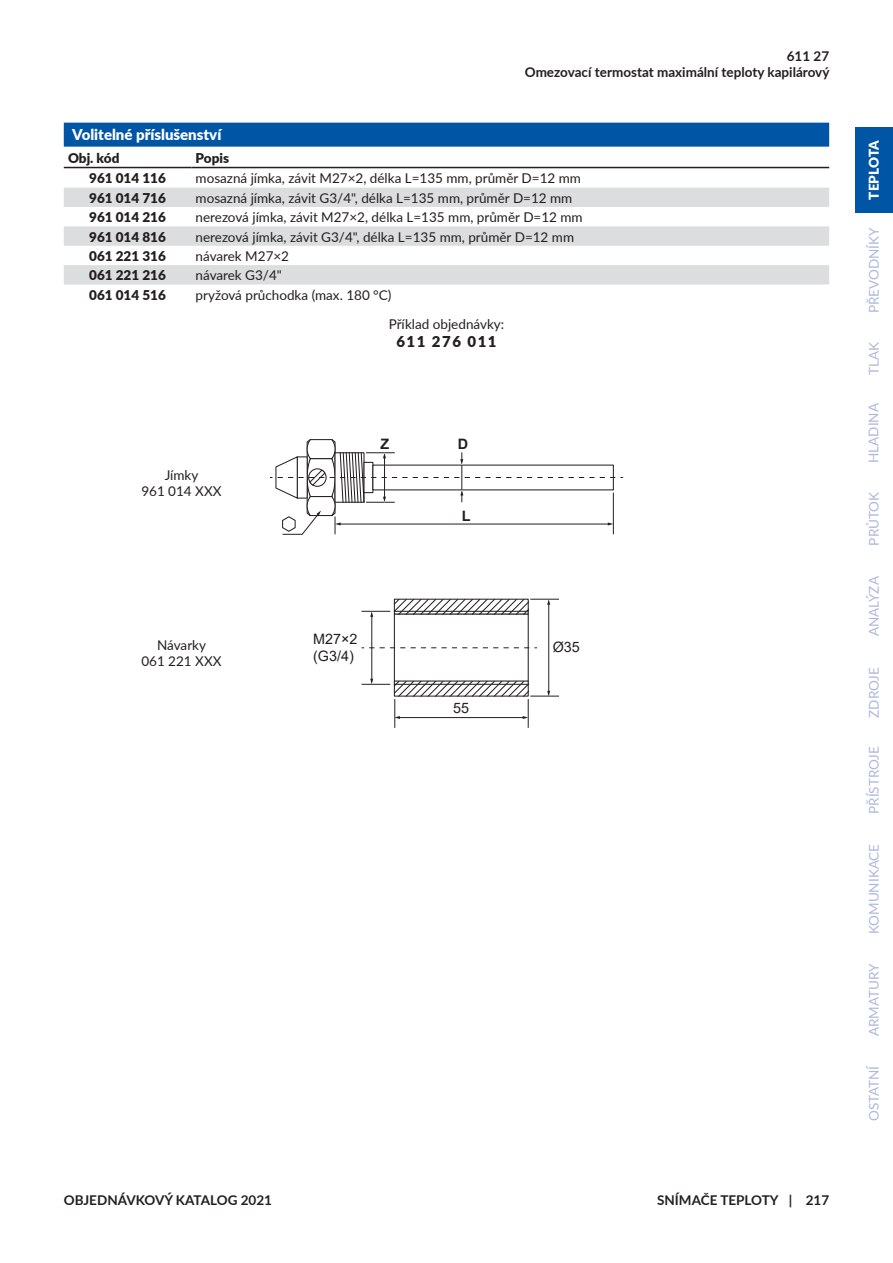
<style>
.page{position:relative;width:893px;height:1263px;background:#fff}
.page>*{position:absolute;margin:0;border:0;box-sizing:border-box;transform-origin:0 0}
.Sekce{font:900 15px "Lato";color:#fff}
.Příklad_objednávky{font:900 15px "Lato";letter-spacing:.1em;color:#231f20}
.t1{font:14.4px/17.2px "Arial";color:#231f20}
.t2{font:700 14.4px "Arial";color:#231f20}
.Základ{font:13.5px "Lato";color:#231f20}
.t3{font:700 13.5px/16.2px "Lato";color:#231f20;text-align:right}
.t4{font:13.5px "Lato";color:#adb8dc}
.Kód{font:900 13.5px "Lato";color:#231f20}
.Popisek{font:13.5px "Lato";color:#231f20}
.Příklad_objednávky-2{font:13.5px "Lato";color:#231f20}
.Záklaví{font:900 13.5px "Lato";color:#231f20}
.t5{font:900 13.5px "Lato";letter-spacing:-.01em;color:#fff}
</style>
<div class="page">
<div style="left:855px;top:128px;width:38px;height:85px;background:#0155a5"></div>
<div style="left:64px;top:123px;width:765px;height:24px;background:#0155a5"></div>
<svg style="left:64px;top:188px;width:765px;height:96px;fill:#dcdddf"></svg>
<hr style="left:64px;top:167px;width:127px;height:1px;background:#231f20">
<hr style="left:191px;top:167px;width:638px;height:1px;background:#231f20">
<svg style="left:270px;top:439px;width:353px;height:96px"></svg>
<hr style="left:372px;top:616px;width:1px;height:64px;background:#231f20">
<hr style="left:548px;top:604px;width:1px;height:88px;background:#231f20">
<div style="left:394px;top:614px;width:135px;height:68px;border:1px solid #231f20"></div>
<svg style="left:362px;top:599px;width:197px;height:18px"></svg>
<svg style="left:362px;top:679px;width:197px;height:49px"></svg>
<hr style="left:394px;top:611px;width:134px;height:1px;background:#231f20">
<hr style="left:394px;top:684px;width:134px;height:1px;background:#231f20">
<svg style="left:362px;top:647px;width:175px;height:1px"></svg>
<p class="t3" style="left:525px;top:48px;width:306px">611 27<br>Omezovací termostat maximální teploty kapilárový</p>
<p class="Sekce" style="left:72px;top:123px;width:151px">Volitelné příslušenství</p>
<p class="Záklaví" style="left:68px;top:148px;width:53px">Obj. kód</p>
<p class="Záklaví" style="left:196px;top:148px;width:35px">Popis</p>
<p class="Kód" style="left:89px;top:168px;width:78px">961 014 116</p>
<p class="Základ" style="left:196px;top:169px;width:387px">mosazná jímka, závit M27×2, délka L=135 mm, průměr D=12 mm</p>
<p class="Kód" style="left:89px;top:188px;width:78px">961 014 716</p>
<p class="Základ" style="left:196px;top:188px;width:378px">mosazná jímka, závit G3/4", délka L=135 mm, průměr D=12 mm</p>
<p class="Kód" style="left:89px;top:207px;width:78px">961 014 216</p>
<p class="Základ" style="left:196px;top:208px;width:389px">nerezová jímka, závit M27×2, délka L=135 mm, průměr D=12 mm</p>
<p class="Kód" style="left:89px;top:226px;width:78px">961 014 816</p>
<p class="Základ" style="left:196px;top:227px;width:380px">nerezová jímka, závit G3/4", délka L=135 mm, průměr D=12 mm</p>
<p class="Kód" style="left:89px;top:246px;width:78px">061 221 316</p>
<p class="Základ" style="left:196px;top:246px;width:95px">návarek M27×2</p>
<p class="Kód" style="left:89px;top:265px;width:78px">061 221 216</p>
<p class="Základ" style="left:196px;top:266px;width:88px">návarek G3/4"</p>
<p class="Kód" style="left:89px;top:285px;width:78px">061 014 516</p>
<p class="Základ" style="left:196px;top:285px;width:197px">pryžová průchodka (max. 180 °C)</p>
<p class="Příklad_objednávky-2" style="left:389px;top:314px;width:117px">Příklad objednávky:</p>
<p class="Příklad_objednávky" style="left:396px;top:330px;width:102px">611 276 011</p>
<p class="Popisek" style="left:165px;top:465px;width:35px">Jímky</p>
<p class="Popisek" style="left:141px;top:481px;width:82px">961 014 XXX</p>
<p class="Popisek" style="left:157px;top:635px;width:50px">Návarky</p>
<p class="Popisek" style="left:141px;top:651px;width:82px">061 221 XXX</p>
<p class="t2" style="left:380px;top:434px;width:10px">Z</p>
<p class="t2" style="left:458px;top:434px;width:12px">D</p>
<p class="t2" style="left:462px;top:506px;width:10px">L</p>
<p class="t1" style="left:313px;top:630px;width:46px">M27×2 (G3/4)</p>
<p class="t1" style="left:453px;top:700px;width:17px">55</p>
<p class="t1" style="left:553px;top:639px;width:29px">Ø35</p>
<p class="t3" style="left:64px;top:1191px;width:210px">Objednávkový katalog 2021</p>
<p class="t3" style="left:657px;top:1191px;width:174px">Snímače teploty | 217</p>
<p class="t5" style="left:864px;top:199px;width:61px;rotate:-90deg">TEPLOTA</p>
<p class="t4" style="left:864px;top:313px;width:87px;rotate:-90deg">PŘEVODNÍKY</p>
<p class="t4" style="left:864px;top:375px;width:34px;rotate:-90deg">TLAK</p>
<p class="t4" style="left:864px;top:463px;width:61px;rotate:-90deg">HLADINA</p>
<p class="t4" style="left:864px;top:545px;width:55px;rotate:-90deg">PRŮTOK</p>
<p class="t4" style="left:864px;top:636px;width:61px;rotate:-90deg">ANALÝZA</p>
<p class="t4" style="left:864px;top:718px;width:52px;rotate:-90deg">ZDROJE</p>
<p class="t4" style="left:864px;top:814px;width:69px;rotate:-90deg">PŘÍSTROJE</p>
<p class="t4" style="left:864px;top:934px;width:92px;rotate:-90deg">KOMUNIKACE</p>
<p class="t4" style="left:864px;top:1036px;width:74px;rotate:-90deg">ARMATURY</p>
<p class="t4" style="left:864px;top:1121px;width:58px;rotate:-90deg">OSTATNÍ</p>
</div>
